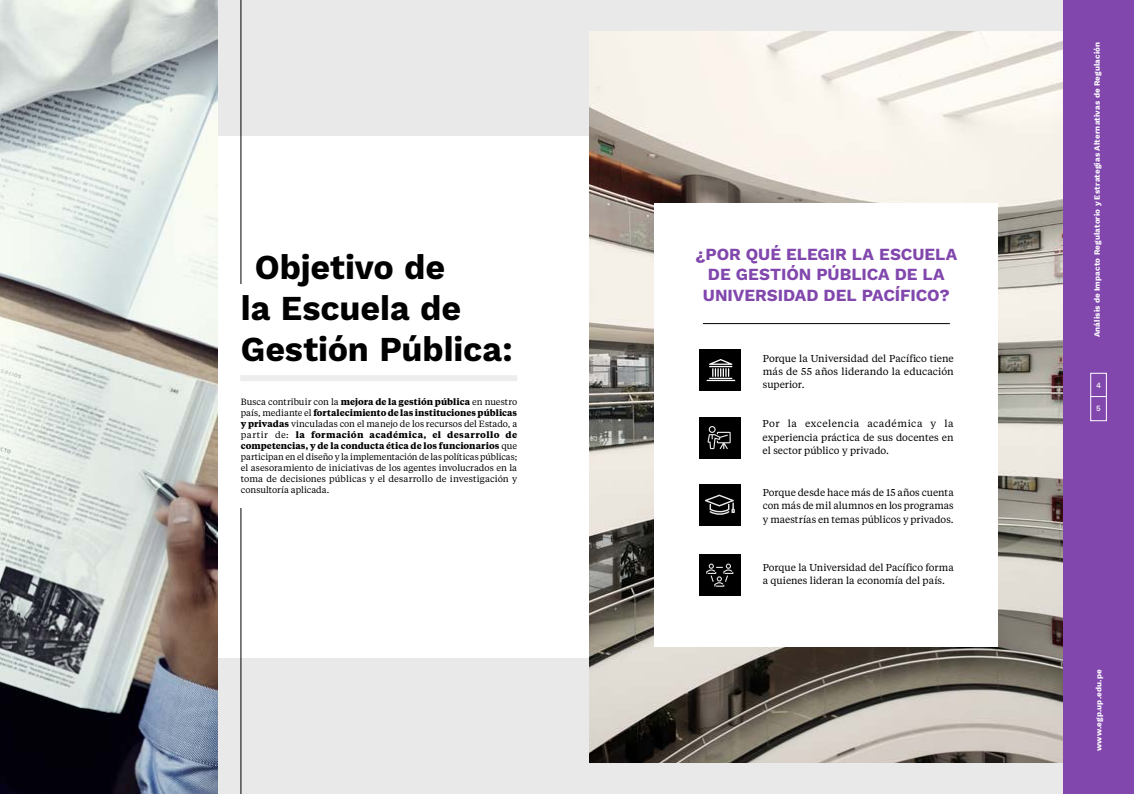
<style>
.page{position:relative;width:1134px;height:794px;background:#fff}
.page>*{position:absolute;margin:0;border:0;box-sizing:border-box;transform-origin:0 0}
.t1{font:700 35px/41px "Work Sans";letter-spacing:-.005em;color:#000}
.t2{font:700 17px/20.4px "Work Sans";letter-spacing:-.005em;color:#8147ad;text-align:center}
.t3{font:10px/13.2px "Tiempos Text";color:#000;text-align:justify}
.t4{font:9px/11px "Tiempos Text";letter-spacing:.005em;color:#000;text-align:justify}
.t5{font:700 8px "Work Sans";letter-spacing:.02em;color:#fff}
.t6{font:500 8px "Work Sans";color:#fff}
.s1{font-weight:700}
</style>
<div class="page">
<div style="left:171px;top:0;width:908px;height:135px;background:#e9e9e9"></div>
<div style="left:171px;top:658px;width:908px;height:136px;background:#e9e9e9"></div>
<img style="left:590px;top:31px;width:473px;height:732px">
<div style="left:655px;top:203px;width:343px;height:444px;background:#fff"></div>
<hr style="left:241px;top:0;width:1px;height:284px;background:#000">
<hr style="left:241px;top:508px;width:1px;height:286px;background:#000">
<div style="left:699px;top:349px;width:42px;height:42px;background:#000"></div>
<svg style="left:706px;top:359px;width:29px;height:22px"></svg>
<hr style="left:703px;top:323px;width:247px;height:1px;background:#000">
<div style="left:699px;top:417px;width:42px;height:41px;background:#000"></div>
<div style="left:699px;top:484px;width:42px;height:41px;background:#000"></div>
<div style="left:699px;top:554px;width:42px;height:42px;background:#000"></div>
<svg style="left:707px;top:426px;width:24px;height:23px"></svg>
<svg style="left:705px;top:494px;width:30px;height:21px"></svg>
<svg style="left:706px;top:563px;width:27px;height:24px"></svg>
<img style="left:0;top:0;width:217px;height:794px">
<div style="left:240px;top:375px;width:277px;height:6px;background:#ededed"></div>
<div style="left:1063px;top:0;width:71px;height:794px;background:#8147ad"></div>
<svg style="left:1092px;top:396px;width:13px;height:1px"></svg>
<div style="left:1090px;top:373px;width:17px;height:48px;border:1px solid #fff"></div>
<h1 class="t1" style="left:241px;top:249px;width:273px;text-indent:14px">Objetivo de<br>la Escuela de<br>Gestión Pública:</h1>
<p class="t4" style="left:241px;top:395px;width:278px">Busca contribuir con la <span class="s1">mejora de la gestión pública</span> en nuestro país, mediante el <span class="s1">fortalecimiento de las instituciones públicas y privadas</span> vinculadas con el manejo de los recursos del Estado, a partir de: <span class="s1">la formación académica, el desarrollo de competencias, y de la conducta ética de los funcionarios</span> que participan en el diseño y la implementación de las políticas públicas; el asesoramiento de iniciativas de los agentes involucrados en la toma de decisiones públicas y el desarrollo de investigación y consultoría aplicada.</p>
<h2 class="t2" style="left:695px;top:245px;width:264px">¿POR QUÉ ELEGIR LA ESCUELA<br>DE GESTIÓN PÚBLICA DE LA<br>UNIVERSIDAD DEL PACÍFICO?</h2>
<p class="t3" style="left:763px;top:351px;width:192px">Porque la Universidad del Pacífico tiene más de 55 años liderando la educación superior.</p>
<p class="t3" style="left:763px;top:417px;width:192px">Por la excelencia académica y la experiencia práctica de sus docentes en el sector público y privado.</p>
<p class="t3" style="left:763px;top:485px;width:192px">Porque desde hace más de 15 años cuenta con más de mil alumnos en los programas y maestrías en temas públicos y privados.</p>
<p class="t3" style="left:763px;top:560px;width:192px">Porque la Universidad del Pacífico forma a quienes lideran la economía del país.</p>
<p class="t5" style="left:1092px;top:337px;width:297px;rotate:-90deg">Análisis de Impacto Regulatorio y Estrategias Alternativas de Regulación</p>
<p class="t6" style="left:1096px;top:381px;width:6px">4</p>
<p class="t6" style="left:1096px;top:404px;width:6px">5</p>
<p class="t5" style="left:1094px;top:751px;width:83px;rotate:-90deg">www.egp.up.edu.pe</p>
</div>
